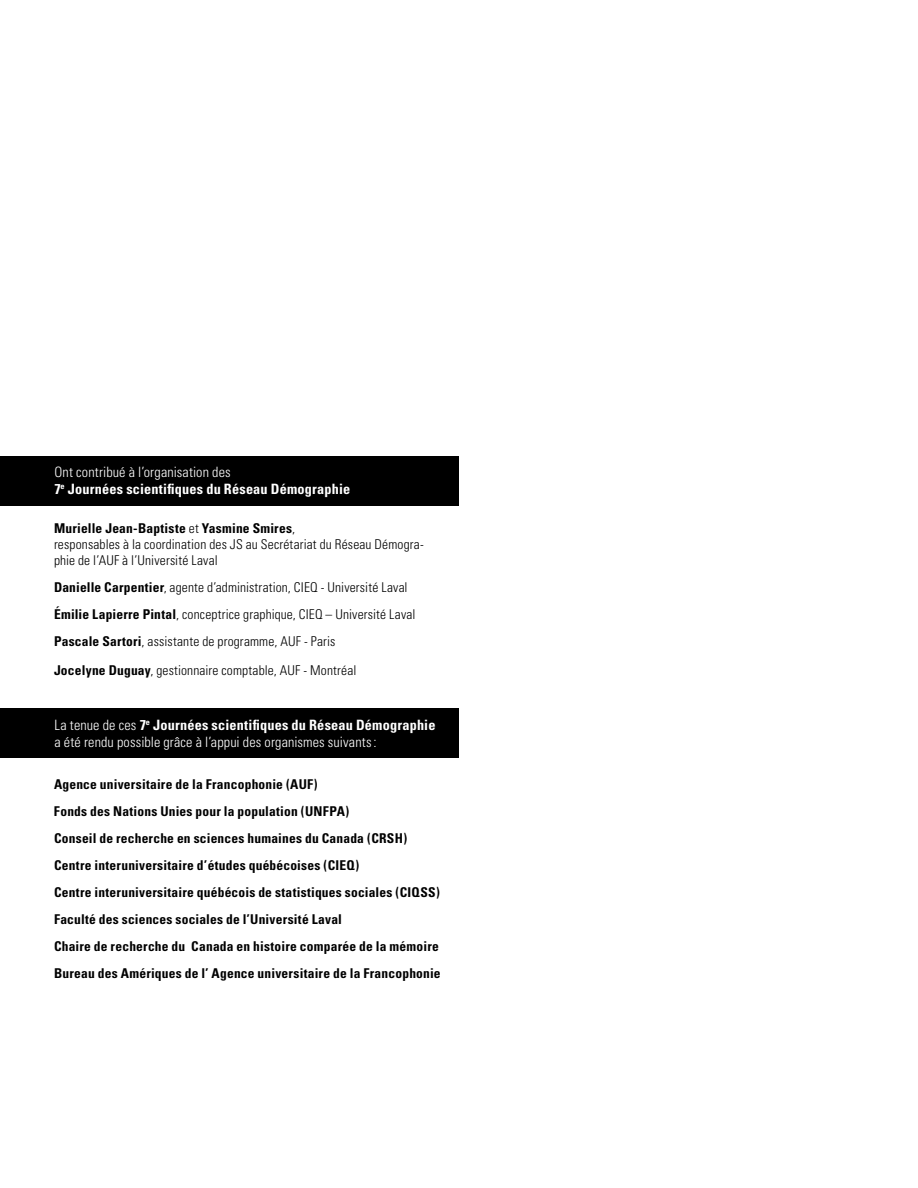
<style>
.page{position:relative;width:918px;height:1188px;background:#fff}
.page>*{position:absolute;margin:0;border:0;box-sizing:border-box;transform-origin:0 0}
.t1{font:300 condensed 14.25px/17.1px "Univers";letter-spacing:.01em;color:#fff}
.t2{font:700 condensed 14.25px/17.1px "Univers";letter-spacing:.015em;color:#fff}
.t3{font:700 condensed 13.5px/27px "Univers";letter-spacing:.015em;color:#000}
.t4{font:300 condensed 13.5px/16.2px "Univers";letter-spacing:.01em;color:#000}
.s1{font-weight:300}
.s2{font-weight:700}
</style>
<div class="page">
<div style="left:0;top:708px;width:459px;height:49px;background:#000"></div>
<div style="left:0;top:456px;width:459px;height:49px;background:#000"></div>
<p class="t2" style="left:54px;top:463px;width:297px"><span class="s1">Ont contribué à l’organisation des<br></span>7<sup>e</sup> Journées scientifiques du Réseau Démographie</p>
<p class="t4" style="left:54px;top:520px;width:371px"><span class="s2">Murielle Jean-Baptiste</span> et <span class="s2">Yasmine Smires</span>,<br>responsables à la coordination des JS au Secrétariat du Réseau Démogra&shy;phie de l’AUF à l’Université Laval</p>
<p class="t4" style="left:54px;top:574px;width:363px;line-height:27px"><span class="s2">Danielle Carpentier</span>, agente d’administration, CIEQ - Université Laval<br><span class="s2">Émilie Lapierre Pintal</span>, conceptrice graphique, CIEQ – Université Laval<br><span class="s2">Pascale Sartori</span>, assistante de programme, AUF - Paris</p>
<p class="t4" style="left:54px;top:662px;width:304px"><span class="s2">Jocelyne Duguay</span>, gestionnaire comptable, AUF - Montréal</p>
<p class="t1" style="left:54px;top:716px;width:383px">La tenue de ces <span class="s2">7</span><sup>e</sup> <span class="s2">Journées scientifiques du Réseau Démographie </span>a été rendu possible grâce à l’appui des organismes suivants:</p>
<p class="t3" style="left:54px;top:771px;width:388px">Agence universitaire de la Francophonie (AUF)<br>Fonds des Nations Unies pour la population (UNFPA)<br>Conseil de recherche en sciences humaines du Canada (CRSH)<br>Centre interuniversitaire d’études québécoises (CIEQ)<br>Centre interuniversitaire québécois de statistiques sociales (CIQSS)<br>Faculté des sciences sociales de l’Université Laval<br>Chaire de recherche du Canada en histoire comparée de la mémoire Bureau des Amériques de l’ Agence universitaire de la Francophonie</p>
</div>
